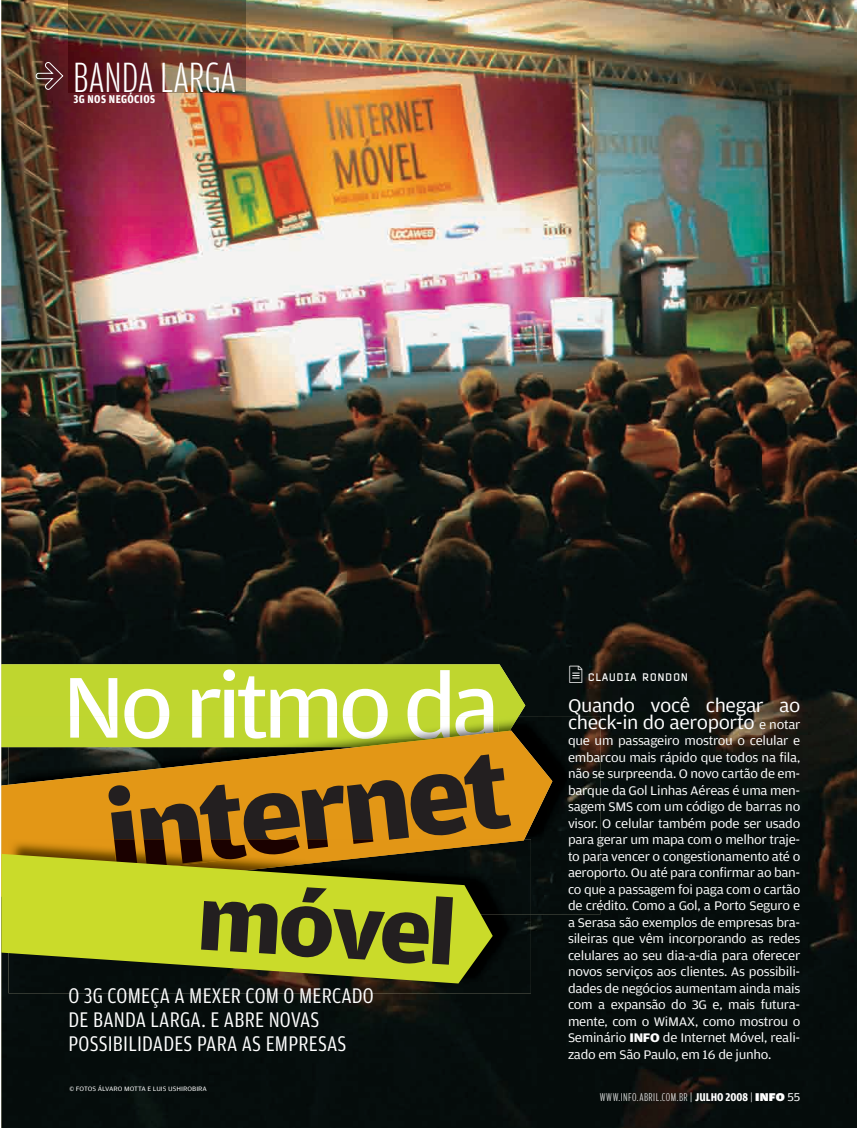
<style>
.page{position:relative;width:857px;height:1128px;background:#fff}
.page>*{position:absolute;margin:0;border:0;box-sizing:border-box;transform-origin:0 0}
.t1{font:700 109.8px "Amplitude Wide";color:#231f20}
.t2{font:91.5px "Amplitude Wide";letter-spacing:-.06em;color:#fff}
.t3{font:700 91.5px "Amplitude Wide";color:#231f20}
.t4{font:300 45px "Amplitude Comp";color:#fff}
.t5{font:36px "Poppi Office Two";color:#fff}
.t6{font:22.5px/24px "Amplitude Cond";letter-spacing:.01em;color:#fff}
.t7{font:19.5px/16.5px "Amplitude Wide";letter-spacing:-.02em;color:#fff}
.t8{font:13.2px/16.5px "Amplitude Wide";letter-spacing:-.02em;color:#fff;text-align:justify}
.t9{font:300 12px "Amplitude Comp";letter-spacing:.04em;color:#fff}
.t10{font:700 12px "Amplitude Cond";letter-spacing:.03em;color:#fff}
.t11{font:10.5px "Clicker";letter-spacing:.05em;color:#fff}
.t12{font:6.75px "Amplitude Wide";color:#fff}
.s1{font-size:13.2px}
.s2{font-weight:700}
.s3{font-family:"Amplitude"}
.s4{font-family:"Amplitude Cond";font-weight:700}
.s5{font-family:"Amplitude Wide";font-weight:900}
.s6{font-family:"Amplitude Wide";font-weight:400}
</style>
<div class="page">
<img style="left:1px;top:0;width:855px;height:1128px">
<img style="left:69px;top:0;width:176px;height:92px">
<div style="left:1px;top:664px;width:524px;height:67px;background:#bfd62f"></div>
<img style="left:518px;top:716px;width:82px;height:199px">
<img style="left:9px;top:716px;width:509px;height:15px">
<img style="left:70px;top:716px;width:428px;height:15px">
<svg style="left:1px;top:731px;width:551px;height:166px;background:#bc881c"></svg>
<svg style="left:35px;top:62px;width:29px;height:28px"></svg>
<svg style="left:572px;top:673px;width:7px;height:6px"></svg>
<img style="left:8px;top:915px;width:523px;height:78px">
<img style="left:492px;top:839px;width:39px;height:76px">
<img style="left:8px;top:839px;width:516px;height:57px">
<img style="left:113px;top:839px;width:295px;height:15px">
<svg style="left:114px;top:839px;width:280px;height:15px;background:#7b490a"></svg>
<svg style="left:1px;top:854px;width:491px;height:130px;background:#9ea821"></svg>
<h3 class="t4" style="left:73px;top:51px;width:164px">BANDA LARGA</h3>
<p class="t10" style="left:74px;top:92px;width:83px">3G NOS NEGÓCIOS</p>
<h2 class="t2" style="left:62px;top:653px;width:440px">No ritmo da</h2>
<h1 class="t1" style="left:98px;top:772px;width:406px;rotate:-7deg">internet</h1>
<h2 class="t3" style="left:202px;top:863px;width:261px;rotate:4deg">móvel</h2>
<h3 class="t6" style="left:68px;top:986px;width:307px">O 3G COMEÇA A MEXER COM O MERCADO<br>DE BANDA LARGA. E ABRE NOVAS<br>POSSIBILIDADES PARA AS EMPRESAS</h3>
<p class="t12" style="left:70px;top:1086px;width:139px">© FOTOS ÁLVARO MOTTA E LUIS USHIROBIRA</p>
<h3 class="t5" style="left:566px;top:649px;width:22px">A</h3>
<p class="t11" style="left:587px;top:672px;width:102px">CLAUDIA RONDON</p>
<h3 class="t7" style="left:568px;top:699px;width:234px">Quando você chegar ao check-in do aeroporto <span class="s1">e notar</span></h3>
<p class="t8" style="left:568px;top:734px;width:234px">que um passageiro mostrou o celular e embarcou mais rápido que todos na fila, não se surpreenda. O novo cartão de em&shy;barque da Gol Linhas Aéreas é uma men&shy;sagem SMS com um código de barras no visor. O celular também pode ser usado para gerar um mapa com o melhor traje&shy;to para vencer o congestionamento até o aeroporto. Ou até para confirmar ao ban&shy;co que a passagem foi paga com o cartão de crédito. Como a Gol, a Porto Seguro e a Serasa são exemplos de empresas bra&shy;sileiras que vêm incorporando as redes celulares ao seu dia-a-dia para oferecer novos serviços aos clientes. As possibili&shy;dades de negócios aumentam ainda mais com a expansão do 3G e, mais futura&shy;mente, com o WiMAX, como mostrou o Seminário <span class="s2">INFO</span> de Internet Móvel, reali&shy;zado em São Paulo, em 16 de junho.</p>
<p class="t9" style="left:600px;top:1090px;width:202px">WWW.INFO.ABRIL.COM.BR <span class="s3">|</span> <span class="s4">JULHO 2008</span> <span class="s3">|</span> <span class="s5">INFO</span> <span class="s6">55</span></p>
</div>
